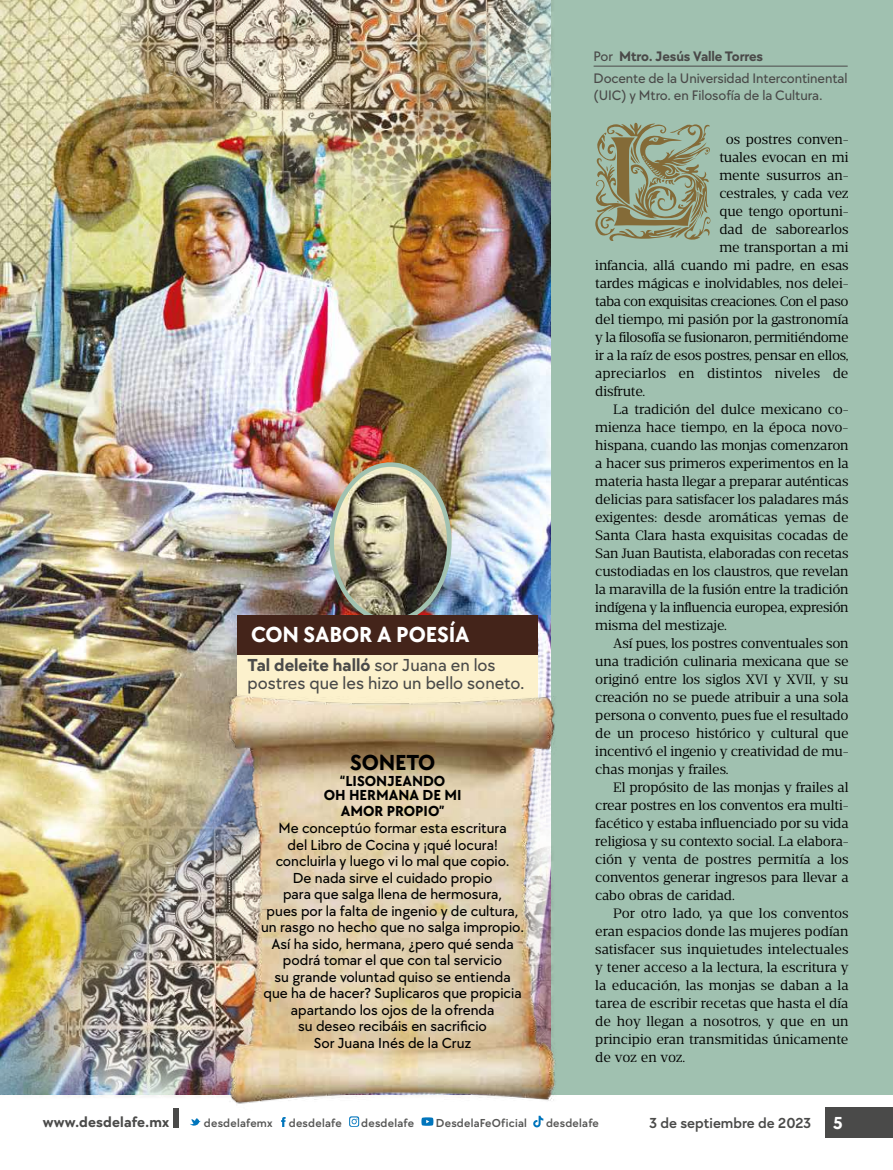
<style>
.page{position:relative;width:893px;height:1170px;background:#fff}
.page>*{position:absolute;margin:0;border:0;box-sizing:border-box;transform-origin:0 0}
.t1{font:700 22.5px "TT Chocolates Trl";letter-spacing:-.005em;color:#fff}
.t2{font:700 22.5px "TT Chocolates Trl";letter-spacing:-.005em;color:#000}
.t3{font:500 18px/18px "TT Chocolates Trl";color:#4a4a49}
.t4{font:500 15px/16.5px "TT Chocolates Trl";color:#000;text-align:center}
.t5{font:700 15px/13.5px "TT Chocolates Trl";color:#000;text-align:center}
.t6{font:600 15px "TT Chocolates Trl";color:#4a4a49}
.t7{font:700 15px "TT Chocolates Trl";letter-spacing:.01em;color:#4a4a49}
.t8{font:500 14.25px/21.6px "TT Chocolates Trl";letter-spacing:-.005em;color:#4a4a49}
.t9{font:13.5px "Striver Text";letter-spacing:-.015em;color:#000}
.t10{font:13.5px "Striver Text";letter-spacing:-.035em;color:#000}
.t11{font:600 12px "TT Chocolates Trl";letter-spacing:.02em;color:#575756}
.s1{font-weight:700}
.s2{font-weight:700;font-size:18px;color:#fff}
</style>
<div class="page">
<svg style="left:190px;top:1118px;width:10px;height:7px"></svg>
<svg style="left:533px;top:1125px;width:8px;height:2px"></svg>
<div style="left:174px;top:1107px;width:5px;height:20px;background:#4a4a49"></div>
<div style="left:825px;top:1107px;width:68px;height:30px;background:#4a4a49"></div>
<img style="left:0;top:247px;width:552px;height:444px">
<div style="left:552px;top:0;width:341px;height:1094px;background:#a0c1b0"></div>
<img style="left:0;top:0;width:552px;height:247px">
<img style="left:0;top:691px;width:211px;height:406px">
<hr style="left:594px;top:66px;width:254px;height:1px;background:#4a4a49">
<img style="left:332px;top:464px;width:117px;height:151px">
<div style="left:329px;top:462px;width:123px;height:161px;border:4px solid #a0c1b0;border-radius:50%"></div>
<svg style="left:595px;top:123px;width:116px;height:118px"></svg>
<div style="left:238px;top:649px;width:300px;height:57px;background:#fcf1cc"></div>
<div style="left:238px;top:615px;width:300px;height:40px;background:#44241a"></div>
<img style="left:211px;top:670px;width:366px;height:455px">
<h1 class="t1" style="left:251px;top:618px;width:220px">CON SABOR A POESÍA</h1>
<h2 class="t3" style="left:247px;top:655px;width:279px"><span class="s1">Tal deleite halló</span> sor Juana en los postres que les hizo un bello soneto.</h2>
<h1 class="t2" style="left:350px;top:746px;width:87px">SONETO</h1>
<p class="t5" style="left:324px;top:774px;width:139px">“LISONJEANDO<br>OH HERMANA DE MI</p>
<p class="t5" style="left:341px;top:804px;width:105px">AMOR PROPIO”</p>
<p class="t4" style="left:261px;top:819px;width:264px">Me conceptúo formar esta escritura<br>del Libro de Cocina y ¡qué locura! concluirla y luego vi lo mal que copio.<br>De nada sirve el cuidado propio<br>para que salga llena de hermosura,<br>pues por la falta de ingenio y de cultura, un rasgo no hecho que no salga impropio.<br>Así ha sido, hermana, ¿pero qué senda podrá tomar el que con tal servicio<br>su grande voluntad quiso se entienda que ha de hacer? Suplicaros que propicia apartando los ojos de la ofrenda<br>su deseo recibáis en sacrificio<br>Sor Juana Inés de la Cruz</p>
<p class="t8" style="left:594px;top:45px;width:255px">Por <span class="s1">Mtro. Jesús Valle Torres<br></span>Docente de la Universidad Intercontinental</p>
<p class="t8" style="left:594px;top:83px;width:231px">(UIC) y Mtro. en Filosofía de la Cultura.</p>
<p class="t9" style="left:726px;top:131px;width:124px">os postres conven-</p>
<p class="t9" style="left:719px;top:149px;width:131px">tuales evocan en mi</p>
<p class="t9" style="left:719px;top:167px;width:131px">mente susurros an-</p>
<p class="t9" style="left:719px;top:185px;width:131px">cestrales, y cada vez</p>
<p class="t9" style="left:719px;top:203px;width:131px">que tengo oportuni-</p>
<p class="t9" style="left:719px;top:221px;width:131px">dad de saborearlos</p>
<p class="t9" style="left:719px;top:239px;width:131px">me transportan a mi</p>
<p class="t9" style="left:595px;top:257px;width:255px">infancia, allá cuando mi padre, en esas</p>
<p class="t9" style="left:595px;top:275px;width:255px">tardes mágicas e inolvidables, nos delei-</p>
<p class="t10" style="left:595px;top:293px;width:255px">taba con exquisitas creaciones. Con el paso</p>
<p class="t9" style="left:595px;top:311px;width:255px">del tiempo, mi pasión por la gastronomía</p>
<p class="t9" style="left:595px;top:329px;width:255px">y la filosofía se fusionaron, permitiéndome</p>
<p class="t9" style="left:595px;top:347px;width:255px">ir a la raíz de esos postres, pensar en ellos,</p>
<p class="t9" style="left:595px;top:365px;width:255px">apreciarlos en distintos niveles de</p>
<p class="t9" style="left:595px;top:383px;width:51px">disfrute.</p>
<p class="t9" style="left:613px;top:401px;width:237px">La tradición del dulce mexicano co-</p>
<p class="t9" style="left:595px;top:419px;width:255px">mienza hace tiempo, en la época novo-</p>
<p class="t9" style="left:595px;top:437px;width:255px">hispana, cuando las monjas comenzaron</p>
<p class="t9" style="left:595px;top:455px;width:255px">a hacer sus primeros experimentos en la</p>
<p class="t9" style="left:595px;top:473px;width:255px">materia hasta llegar a preparar auténticas</p>
<p class="t9" style="left:595px;top:491px;width:255px">delicias para satisfacer los paladares más</p>
<p class="t9" style="left:595px;top:509px;width:255px">exigentes: desde aromáticas yemas de</p>
<p class="t9" style="left:595px;top:527px;width:255px">Santa Clara hasta exquisitas cocadas de</p>
<p class="t9" style="left:595px;top:545px;width:255px">San Juan Bautista, elaboradas con recetas</p>
<p class="t9" style="left:595px;top:563px;width:255px">custodiadas en los claustros, que revelan</p>
<p class="t9" style="left:595px;top:581px;width:255px">la maravilla de la fusión entre la tradición</p>
<p class="t10" style="left:595px;top:599px;width:255px">indígena y la influencia europea, expresión</p>
<p class="t9" style="left:595px;top:617px;width:133px">misma del mestizaje.</p>
<p class="t9" style="left:613px;top:635px;width:237px">Así pues, los postres conventuales son</p>
<p class="t9" style="left:595px;top:653px;width:255px">una tradición culinaria mexicana que se</p>
<p class="t9" style="left:595px;top:671px;width:255px">originó entre los siglos XVI y XVII, y su</p>
<p class="t9" style="left:595px;top:689px;width:255px">creación no se puede atribuir a una sola</p>
<p class="t9" style="left:595px;top:707px;width:255px">persona o convento, pues fue el resultado</p>
<p class="t9" style="left:595px;top:725px;width:255px">de un proceso histórico y cultural que</p>
<p class="t9" style="left:595px;top:743px;width:255px">incentivó el ingenio y creatividad de mu-</p>
<p class="t9" style="left:595px;top:761px;width:135px">chas monjas y frailes.</p>
<p class="t9" style="left:613px;top:779px;width:237px">El propósito de las monjas y frailes al</p>
<p class="t9" style="left:595px;top:797px;width:255px">crear postres en los conventos era multi-</p>
<p class="t9" style="left:595px;top:815px;width:255px">facético y estaba influenciado por su vida</p>
<p class="t9" style="left:595px;top:833px;width:255px">religiosa y su contexto social. La elabora-</p>
<p class="t9" style="left:595px;top:851px;width:255px">ción y venta de postres permitía a los</p>
<p class="t9" style="left:595px;top:869px;width:255px">conventos generar ingresos para llevar a</p>
<p class="t9" style="left:595px;top:887px;width:141px">cabo obras de caridad.</p>
<p class="t9" style="left:613px;top:905px;width:237px">Por otro lado, ya que los conventos</p>
<p class="t9" style="left:595px;top:923px;width:255px">eran espacios donde las mujeres podían</p>
<p class="t9" style="left:595px;top:941px;width:255px">satisfacer sus inquietudes intelectuales</p>
<p class="t9" style="left:595px;top:959px;width:255px">y tener acceso a la lectura, la escritura y</p>
<p class="t9" style="left:595px;top:977px;width:255px">la educación, las monjas se daban a la</p>
<p class="t9" style="left:595px;top:995px;width:255px">tarea de escribir recetas que hasta el día</p>
<p class="t9" style="left:595px;top:1013px;width:255px">de hoy llegan a nosotros, y que en un</p>
<p class="t9" style="left:595px;top:1031px;width:255px">principio eran transmitidas únicamente</p>
<p class="t9" style="left:595px;top:1049px;width:92px">de voz en voz.</p>
<p class="t7" style="left:43px;top:1111px;width:128px">www.desdelafe.mx</p>
<p class="t11" style="left:204px;top:1114px;width:70px">desdelafemx</p>
<p class="t11" style="left:289px;top:1114px;width:54px">desdelafe</p>
<p class="t11" style="left:361px;top:1114px;width:54px">desdelafe</p>
<p class="t11" style="left:436px;top:1114px;width:93px">DesdelaFeOficial</p>
<p class="t11" style="left:546px;top:1114px;width:54px">desdelafe</p>
<p class="t6" style="left:649px;top:1112px;width:195px">3 de septiembre de 2023 <span class="s2">5</span></p>
</div>
